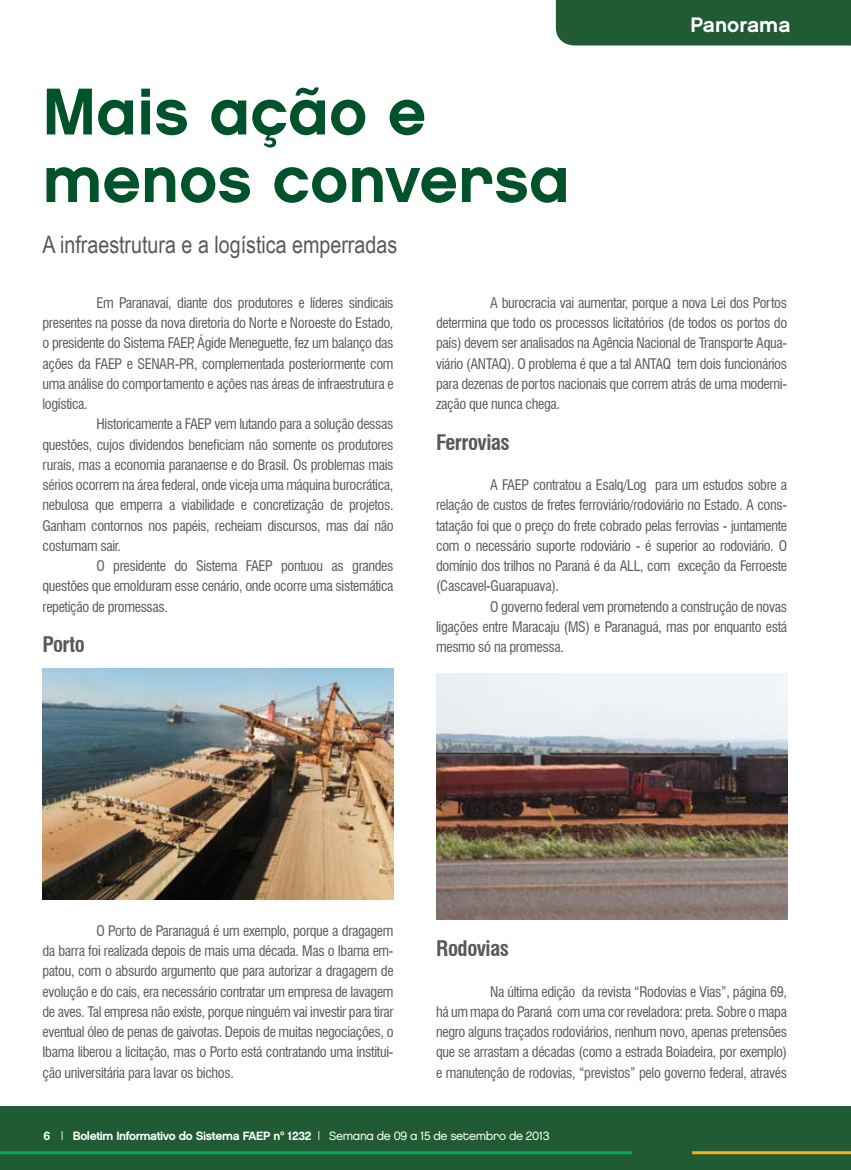
<style>
.page{position:relative;width:851px;height:1170px;background:#fff}
.page>*{position:absolute;margin:0;border:0;box-sizing:border-box;transform-origin:0 0}
.t1{font:66px/67.5px "Chalet New York Nineteen Eighty";color:#00522a}
.t2{font:24px "Arial Narrow";color:#58595b}
.t3{font:700 condensed 21px "Swiss 721 BT";letter-spacing:-.025em;color:#58595b}
.t4{font:21px "Chalet New York Nineteen Sixty";color:#fff}
.t5{font:condensed 14.25px/20.2px "Swiss 721 BT";letter-spacing:-.025em;color:#58595b;text-align:justify}
.t6{font:12px "Chalet New York Nineteen Sixty";letter-spacing:-.03em;color:#fff}
.s1{font-family:"Chalet London Nineteen Eighty"}
</style>
<div class="page">
<div style="left:0;top:1106px;width:850px;height:63px;background:#205b34"></div>
<hr style="left:0;top:1151px;width:631px;height:3px;background:#00b055">
<hr style="left:692px;top:1151px;width:158px;height:3px;background:#fbac18">
<div style="left:555px;top:0;width:296px;height:45px;background:#205b34"></div>
<img style="left:43px;top:668px;width:350px;height:231px">
<img style="left:436px;top:673px;width:351px;height:246px">
<h3 class="t4" style="left:690px;top:12px;width:102px">Panorama</h3>
<h1 class="t1" style="left:43px;top:77px;width:529px">Mais ação e menos conversa</h1>
<h2 class="t2" style="left:43px;top:226px;width:356px">A infraestrutura e a logística emperradas</h2>
<p class="t5" style="left:43px;top:292px;width:352px;text-indent:54px">Em Paranavaí, diante dos produtores e líderes sindicais presentes na posse da nova diretoria do Norte e Noroeste do Estado, o presidente do Sistema FAEP, Ágide Meneguette, fez um balanço das ações da FAEP e SENAR-PR, complementada posteriormente com uma análise do comportamento e ações nas áreas de infraestrutura e logística.</p>
<p class="t5" style="left:43px;top:414px;width:352px;text-indent:54px">Historicamente a FAEP vem lutando para a solução dessas questões, cujos dividendos beneficiam não somente os produtores rurais, mas a economia paranaense e do Brasil. Os problemas mais sérios ocorrem na área federal, onde viceja uma máquina burocrática, nebulosa que emperra a viabilidade e concretização de projetos.<br>Ganham contornos nos papéis, recheiam discursos, mas daí não costumam sair.</p>
<p class="t5" style="left:43px;top:555px;width:352px;text-indent:54px">O presidente do Sistema FAEP pontuou as grandes questões que emolduram esse cenário, onde ocorre uma sistemática repetição de promessas.</p>
<h3 class="t3" style="left:43px;top:632px;width:44px">Porto</h3>
<p class="t5" style="left:436px;top:292px;width:352px;text-indent:54px">A burocracia vai aumentar, porque a nova Lei dos Portos determina que todo os processos licitatórios (de todos os portos do país) devem ser analisados na Agência Nacional de Transporte Aqua&shy;viário (ANTAQ). O problema é que a tal ANTAQ tem dois funcionários para dezenas de portos nacionais que correm atrás de uma moderni&shy;zação que nunca chega.</p>
<h3 class="t3" style="left:436px;top:429px;width:75px">Ferrovias</h3>
<p class="t5" style="left:436px;top:474px;width:352px;text-indent:54px">A FAEP contratou a Esalq/Log para um estudos sobre a relação de custos de fretes ferroviário/rodoviário no Estado. A cons&shy;tatação foi que o preço do frete cobrado pelas ferrovias - juntamente com o necessário suporte rodoviário - é superior ao rodoviário. O domínio dos trilhos no Paraná é da ALL, com exceção da Ferroeste (Cascavel-Guarapuava).</p>
<p class="t5" style="left:436px;top:596px;width:352px;text-indent:54px">O governo federal vem prometendo a construção de novas ligações entre Maracaju (MS) e Paranaguá, mas por enquanto está mesmo só na promessa.</p>
<p class="t5" style="left:43px;top:920px;width:352px;text-indent:54px">O Porto de Paranaguá é um exemplo, porque a dragagem da barra foi realizada depois de mais uma década. Mas o Ibama em&shy;patou, com o absurdo argumento que para autorizar a dragagem de evolução e do cais, era necessário contratar um empresa de lavagem de aves. Tal empresa não existe, porque ninguém vai investir para tirar eventual óleo de penas de gaivotas. Depois de muitas negociações, o Ibama liberou a licitação, mas o Porto está contratando uma institui&shy;ção universitária para lavar os bichos.</p>
<h3 class="t3" style="left:436px;top:935px;width:74px">Rodovias</h3>
<p class="t5" style="left:436px;top:981px;width:352px;text-indent:54px">Na última edição da revista “Rodovias e Vias”, página 69, há um mapa do Paraná com uma cor reveladora: preta. Sobre o mapa negro alguns traçados rodoviários, nenhum novo, apenas pretensões que se arrastam a décadas (como a estrada Boiadeira, por exemplo) e manutenção de rodovias, “previstos” pelo governo federal, através</p>
<p class="t6" style="left:43px;top:1128px;width:508px">6 | Boletim Informativo do Sistema FAEP nº 1232 | <span class="s1">Semana de 09 a 15 de setembro de 2013</span></p>
</div>
